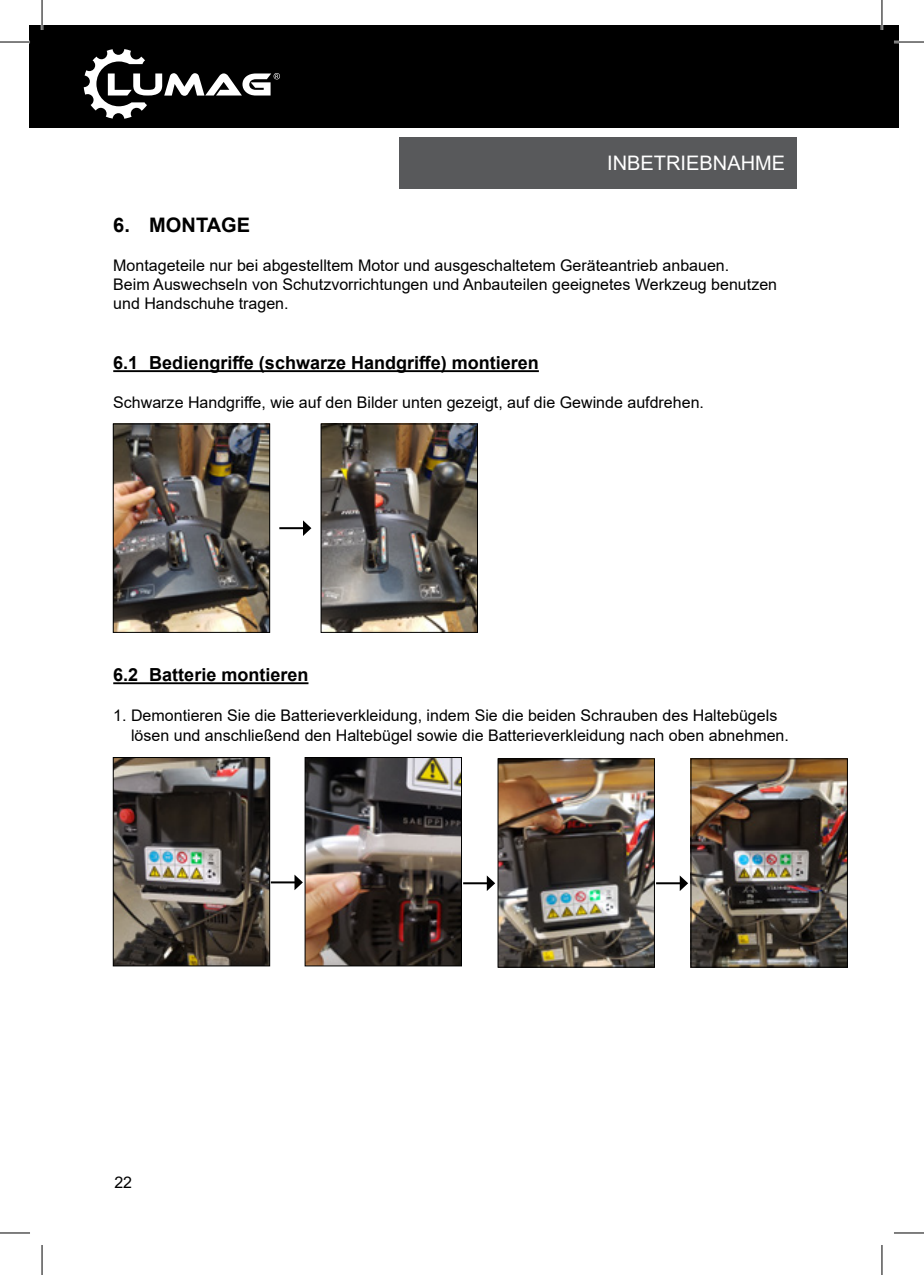
<style>
.page{position:relative;width:924px;height:1275px;background:#fff}
.page>*{position:absolute;margin:0;border:0;box-sizing:border-box;transform-origin:0 0}
.t1{font:20px "Arial";color:#fff}
.t2{font:700 20px "Arial";color:#000}
.t3{font:700 18px "Arial";color:#000}
.t4{font:16px/19.2px "Arial";color:#000}
</style>
<div class="page">
<div style="left:29px;top:25px;width:869px;height:103px;background:#000"></div>
<div style="left:399px;top:137px;width:397px;height:51px;background:#58595b"></div>
<hr style="left:113px;top:370px;width:425px;height:2px;background:#000">
<hr style="left:113px;top:682px;width:195px;height:2px;background:#000">
<hr style="left:655px;top:882px;width:25px;height:2px;background:#000">
<svg style="left:679px;top:875px;width:8px;height:16px"></svg>
<hr style="left:271px;top:881px;width:24px;height:2px;background:#000">
<svg style="left:294px;top:874px;width:9px;height:16px"></svg>
<hr style="left:463px;top:882px;width:24px;height:2px;background:#000">
<svg style="left:486px;top:875px;width:9px;height:16px"></svg>
<svg style="left:84px;top:49px;width:196px;height:70px"></svg>
<img style="left:115px;top:425px;width:153px;height:206px">
<div style="left:113px;top:423px;width:157px;height:210px;border:1px solid #000"></div>
<img style="left:322px;top:425px;width:154px;height:206px">
<div style="left:320px;top:423px;width:158px;height:210px;border:1px solid #000"></div>
<hr style="left:279px;top:527px;width:25px;height:2px;background:#000">
<svg style="left:303px;top:520px;width:8px;height:16px"></svg>
<img style="left:115px;top:759px;width:153px;height:205px">
<div style="left:113px;top:757px;width:157px;height:209px;border:1px solid #000"></div>
<img style="left:306px;top:759px;width:154px;height:205px">
<div style="left:304px;top:757px;width:158px;height:209px;border:1px solid #000"></div>
<img style="left:499px;top:760px;width:153px;height:205px">
<div style="left:497px;top:758px;width:157px;height:209px;border:1px solid #000"></div>
<img style="left:692px;top:760px;width:153px;height:205px">
<div style="left:690px;top:758px;width:157px;height:209px;border:1px solid #000"></div>
<hr style="left:0;top:41px;width:30px;height:2px;background:#fff">
<hr style="left:893px;top:41px;width:30px;height:2px;background:#fff">
<hr style="left:41px;top:0;width:2px;height:30px;background:#fff">
<hr style="left:880px;top:0;width:2px;height:30px;background:#fff">
<hr style="left:0;top:42px;width:30px;height:1px;background:#000">
<hr style="left:893px;top:42px;width:30px;height:1px;background:#000">
<hr style="left:0;top:1232px;width:30px;height:1px;background:#000">
<hr style="left:893px;top:1232px;width:30px;height:1px;background:#000">
<hr style="left:42px;top:0;width:1px;height:30px;background:#000">
<hr style="left:42px;top:1245px;width:1px;height:30px;background:#000">
<hr style="left:881px;top:0;width:1px;height:30px;background:#000">
<hr style="left:881px;top:1245px;width:1px;height:30px;background:#000">
<p class="t1" style="left:607px;top:149px;width:179px">INBETRIEBNAHME</p>
<p class="t2" style="left:113px;top:211px;width:138px">6. MONTAGE</p>
<p class="t4" style="left:113px;top:255px;width:665px">Montageteile nur bei abgestelltem Motor und ausgeschaltetem Geräteantrieb anbauen.<br>Beim Auswechseln von Schutzvorrichtungen und Anbauteilen geeignetes Werkzeug benutzen und Handschuhe tragen.</p>
<p class="t3" style="left:113px;top:350px;width:427px">6.1 Bediengriffe (schwarze Handgriffe) montieren</p>
<p class="t4" style="left:113px;top:392px;width:592px">Schwarze Handgriffe, wie auf den Bilder unten gezeigt, auf die Gewinde aufdrehen.</p>
<p class="t3" style="left:113px;top:662px;width:197px">6.2 Batterie montieren</p>
<p class="t4" style="left:131px;top:705px;width:659px;line-height:20px;text-indent:-18px">1. Demontieren Sie die Batterieverkleidung, indem Sie die beiden Schrauben des Haltebügels lösen und anschließend den Haltebügel sowie die Batterieverkleidung nach oben abnehmen.</p>
<p class="t4" style="left:114px;top:1172px;width:19px">22</p>
</div>
